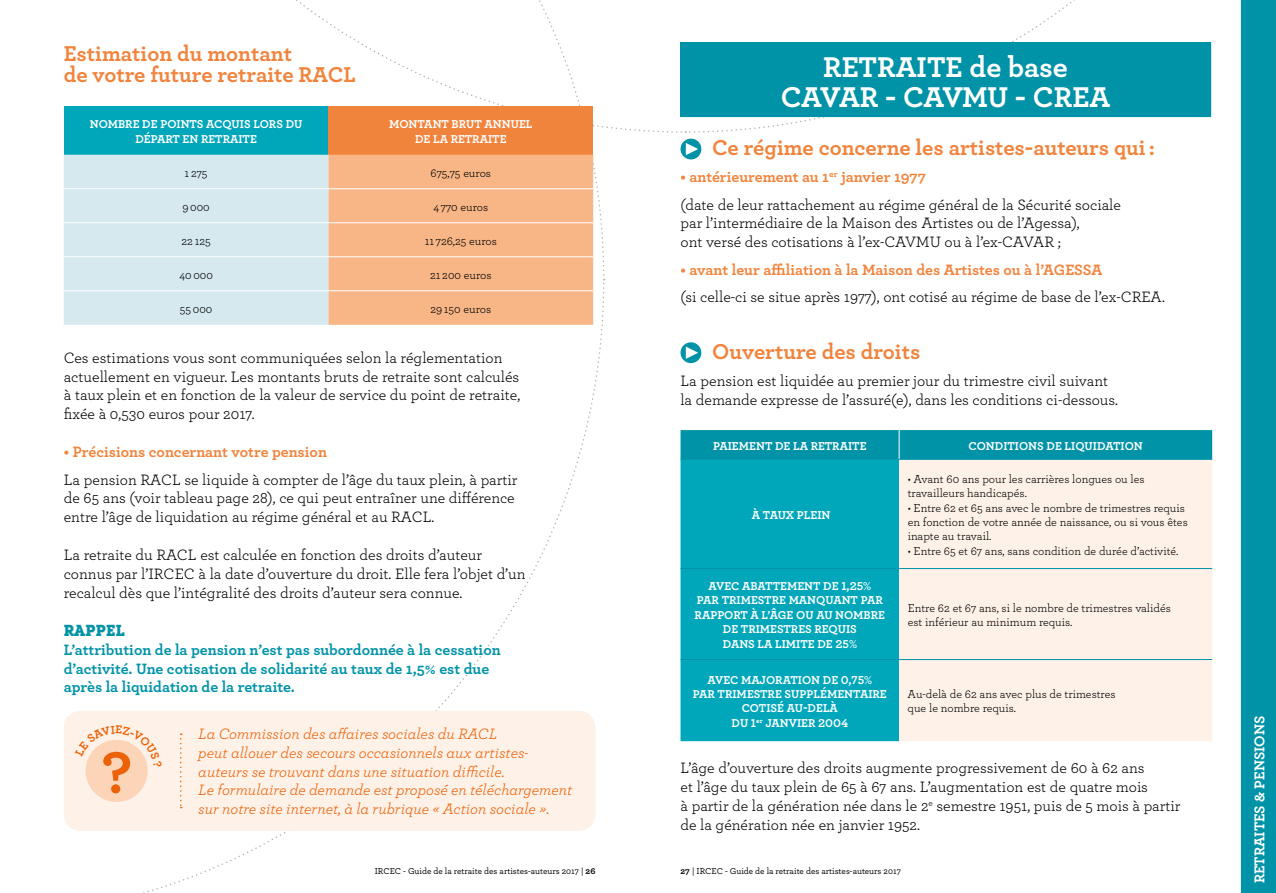
<style>
.page{position:relative;width:1276px;height:893px;background:#fff}
.page>*{position:absolute;margin:0;border:0;box-sizing:border-box;transform-origin:0 0}
.t1{font:700 30px/30px "Archer";letter-spacing:-.005em;color:#fff;text-align:center}
.t2{font:700 22.5px/21.6px "Archer";color:#f1843d}
.t3{font:15.75px/18.9px "Archer";color:#000}
.t4{font:italic 15.75px/18.9px "Archer";color:#eb6209}
.t5{font:700 15.75px/18.9px "Archer";color:#0093a8}
.t6{font:700 15.75px "Archer";color:#f1843d}
.t7{font:700 15.75px "Lubalin Graph IT Cby BT";color:#0093a8}
.t8{font:700 15px "Archer";color:#fff}
.t9{font:12px/14.4px "Archer";color:#000}
.t10{font:700 12px/14.4px "Archer";color:#fff;text-align:center}
.t11{font:500 9px "Archer";color:#000}
.s1{font-weight:700;color:#f1843d}
.s2{font-weight:700}
</style>
<div class="page">
<svg style="left:688px;top:0;width:553px;height:133px"></svg>
<svg style="left:64px;top:0;width:620px;height:133px"></svg>
<div style="left:1241px;top:0;width:35px;height:893px;background:#0093a8"></div>
<div style="left:680px;top:43px;width:530px;height:74px;background:#0093a8"></div>
<hr style="left:1210px;top:43px;width:1px;height:73px;background:#0093a8">
<hr style="left:680px;top:116px;width:531px;height:1px;background:#0093a8">
<div style="left:680px;top:460px;width:219px;height:281px;background:#00a6ba"></div>
<div style="left:899px;top:460px;width:313px;height:281px;background:#fef1e7"></div>
<div style="left:680px;top:430px;width:532px;height:29px;background:#0093a8"></div>
<hr style="left:680px;top:459px;width:219px;height:1px;background:#0093a8">
<hr style="left:899px;top:459px;width:313px;height:1px;background:#0093a8">
<hr style="left:680px;top:568px;width:219px;height:1px;background:#0093a8">
<hr style="left:899px;top:568px;width:313px;height:1px;background:#0093a8">
<hr style="left:680px;top:659px;width:219px;height:1px;background:#0093a8">
<hr style="left:899px;top:659px;width:313px;height:1px;background:#0093a8">
<div style="left:680px;top:139px;width:21px;height:20px;background:#0093a8;border-radius:50%"></div>
<svg style="left:686px;top:143px;width:12px;height:12px"></svg>
<svg style="left:680px;top:342px;width:21px;height:21px"></svg>
<svg style="left:686px;top:347px;width:12px;height:12px"></svg>
<div style="left:64px;top:711px;width:531px;height:120px;background:#fef1e7;border-radius:17px"></div>
<div style="left:86px;top:740px;width:62px;height:62px;background:#fcd4b7;border-radius:50%"></div>
<svg style="left:180px;top:733px;width:2px;height:75px"></svg>
<div style="left:64px;top:107px;width:264px;height:48px;background:#00a6ba"></div>
<div style="left:328px;top:107px;width:265px;height:48px;background:#f1843d"></div>
<svg style="left:64px;top:155px;width:529px;height:170px"></svg>
<hr style="left:64px;top:188px;width:264px;height:1px;background:#fff">
<hr style="left:328px;top:188px;width:265px;height:1px;background:#fff">
<hr style="left:64px;top:222px;width:264px;height:1px;background:#fff">
<hr style="left:328px;top:222px;width:265px;height:1px;background:#fff">
<hr style="left:64px;top:256px;width:264px;height:1px;background:#fff">
<hr style="left:328px;top:256px;width:265px;height:1px;background:#fff">
<hr style="left:64px;top:290px;width:264px;height:1px;background:#fff">
<hr style="left:328px;top:290px;width:265px;height:1px;background:#fff">
<svg style="left:85px;top:740px;width:63px;height:53px"></svg>
<h2 class="t2" style="left:64px;top:41px;width:294px">Estimation du montant<br>de votre future retraite RACL</h2>
<p class="t10" style="left:90px;top:116px;width:214px">NOMBRE DE POINTS ACQUIS LORS DU<br>DÉPART EN RETRAITE</p>
<p class="t10" style="left:389px;top:116px;width:145px">MONTANT BRUT ANNUEL<br>DE LA RETRAITE</p>
<p class="t9" style="left:185px;top:165px;width:24px">1 275</p>
<p class="t9" style="left:430px;top:165px;width:62px">675,75 euros</p>
<p class="t9" style="left:182px;top:199px;width:29px">9 000</p>
<p class="t9" style="left:433px;top:199px;width:56px">4 770 euros</p>
<p class="t9" style="left:182px;top:233px;width:31px">22 125</p>
<p class="t9" style="left:425px;top:233px;width:74px">11 726,25 euros</p>
<p class="t9" style="left:179px;top:267px;width:35px">40 000</p>
<p class="t9" style="left:430px;top:267px;width:63px">21 200 euros</p>
<p class="t9" style="left:180px;top:301px;width:34px">55 000</p>
<p class="t9" style="left:430px;top:301px;width:62px">29 150 euros</p>
<p class="t3" style="left:64px;top:347px;width:458px">Ces estimations vous sont communiquées selon la réglementation actuellement en vigueur. Les montants bruts de retraite sont calculés à taux plein et en fonction de la valeur de service du point de retraite, fixée à 0,530 euros pour 2017.</p>
<p class="t6" style="left:64px;top:439px;width:265px">• Précisions concernant votre pension</p>
<p class="t3" style="left:64px;top:469px;width:455px">La pension RACL se liquide à compter de l’âge du taux plein, à partir de 65 ans (voir tableau page 28), ce qui peut entraîner une différence entre l’âge de liquidation au régime général et au RACL.</p>
<p class="t3" style="left:64px;top:545px;width:463px">La retraite du RACL est calculée en fonction des droits d’auteur connus par l’IRCEC à la date d’ouverture du droit. Elle fera l’objet d’un recalcul dès que l’intégralité des droits d’auteur sera connue.</p>
<p class="t7" style="left:64px;top:621px;width:63px">RAPPEL</p>
<p class="t5" style="left:64px;top:639px;width:438px">L’attribution de la pension n’est pas subordonnée à la cessation d’activité. Une cotisation de solidarité au taux de 1,5% est due après la liquidation de la retraite.</p>
<p class="t4" style="left:198px;top:723px;width:375px">La Commission des affaires sociales du RACL<br>peut allouer des secours occasionnels aux artistes&shy;auteurs se trouvant dans une situation difficile.<br>Le formulaire de demande est proposé en téléchargement sur notre site internet, à la rubrique « Action sociale ».</p>
<h1 class="t1" style="left:781px;top:50px;width:331px">RETRAITE de base<br>CAVAR - CAVMU - CREA</h1>
<h2 class="t2" style="left:712px;top:135px;width:444px">Ce régime concerne les artistes-auteurs qui :</h2>
<p class="t3" style="left:680px;top:162px;width:442px;line-height:27.5px"><span class="s1">• antérieurement au 1</span><sup>er</sup> <span class="s1">janvier 1977<br></span>(date de leur rattachement au régime général de la Sécurité sociale</p>
<p class="t3" style="left:680px;top:213px;width:401px">par l’intermédiaire de la Maison des Artistes ou de l’Agessa), ont versé des cotisations à l’ex-CAVMU ou à l’ex-CAVAR ;</p>
<p class="t6" style="left:680px;top:257px;width:423px">• avant leur affiliation à la Maison des Artistes ou à l’AGESSA</p>
<p class="t3" style="left:680px;top:287px;width:486px">(si celle-ci se situe après 1977), ont cotisé au régime de base de l’ex-CREA.</p>
<h2 class="t2" style="left:712px;top:339px;width:210px">Ouverture des droits</h2>
<p class="t3" style="left:680px;top:371px;width:439px">La pension est liquidée au premier jour du trimestre civil suivant la demande expresse de l’assuré(e), dans les conditions ci-dessous.</p>
<p class="t10" style="left:713px;top:438px;width:155px">PAIEMENT DE LA RETRAITE</p>
<p class="t10" style="left:968px;top:438px;width:176px">CONDITIONS DE LIQUIDATION</p>
<p class="t10" style="left:752px;top:507px;width:80px">À TAUX PLEIN</p>
<p class="t10" style="left:694px;top:578px;width:192px">AVEC ABATTEMENT DE 1,25%<br>PAR TRIMESTRE MANQUANT PAR<br>RAPPORT À L’ÂGE OU AU NOMBRE<br>DE TRIMESTRES REQUIS<br>DANS LA LIMITE DE 25%</p>
<p class="t10" style="left:693px;top:672px;width:196px">AVEC MAJORATION DE 0,75%<br>PAR TRIMESTRE SUPPLÉMENTAIRE<br>COTISÉ AU-DELÀ<br>DU 1<sup>er</sup> JANVIER 2004</p>
<p class="t9" style="left:907px;top:471px;width:238px">• Avant 60 ans pour les carrières longues ou les travailleurs handicapés.</p>
<p class="t9" style="left:907px;top:500px;width:282px">• Entre 62 et 65 ans avec le nombre de trimestres requis en fonction de votre année de naissance, ou si vous êtes inapte au travail.</p>
<p class="t9" style="left:907px;top:543px;width:272px">• Entre 65 et 67 ans, sans condition de durée d’activité.</p>
<p class="t9" style="left:907px;top:600px;width:265px">Entre 62 et 67 ans, si le nombre de trimestres validés est inférieur au minimum requis.</p>
<p class="t9" style="left:907px;top:686px;width:209px">Au-delà de 62 ans avec plus de trimestres que le nombre requis.</p>
<p class="t3" style="left:680px;top:757px;width:501px">L’âge d’ouverture des droits augmente progressivement de 60 à 62 ans<br>et l’âge du taux plein de 65 à 67 ans. L’augmentation est de quatre mois<br>à partir de la génération née dans le 2<sup>e</sup> semestre 1951, puis de 5 mois à partir de la génération née en janvier 1952.</p>
<p class="t11" style="left:375px;top:865px;width:222px">IRCEC - Guide de la retraite des artistes-auteurs 2017 | <span class="s2">26</span></p>
<p class="t11" style="left:680px;top:865px;width:222px"><span class="s2">27</span> | IRCEC - Guide de la retraite des artistes-auteurs 2017</p>
<p class="t8" style="left:1247px;top:883px;width:169px;rotate:-90deg">RETRAITES &amp; PENSIONS</p>
</div>
